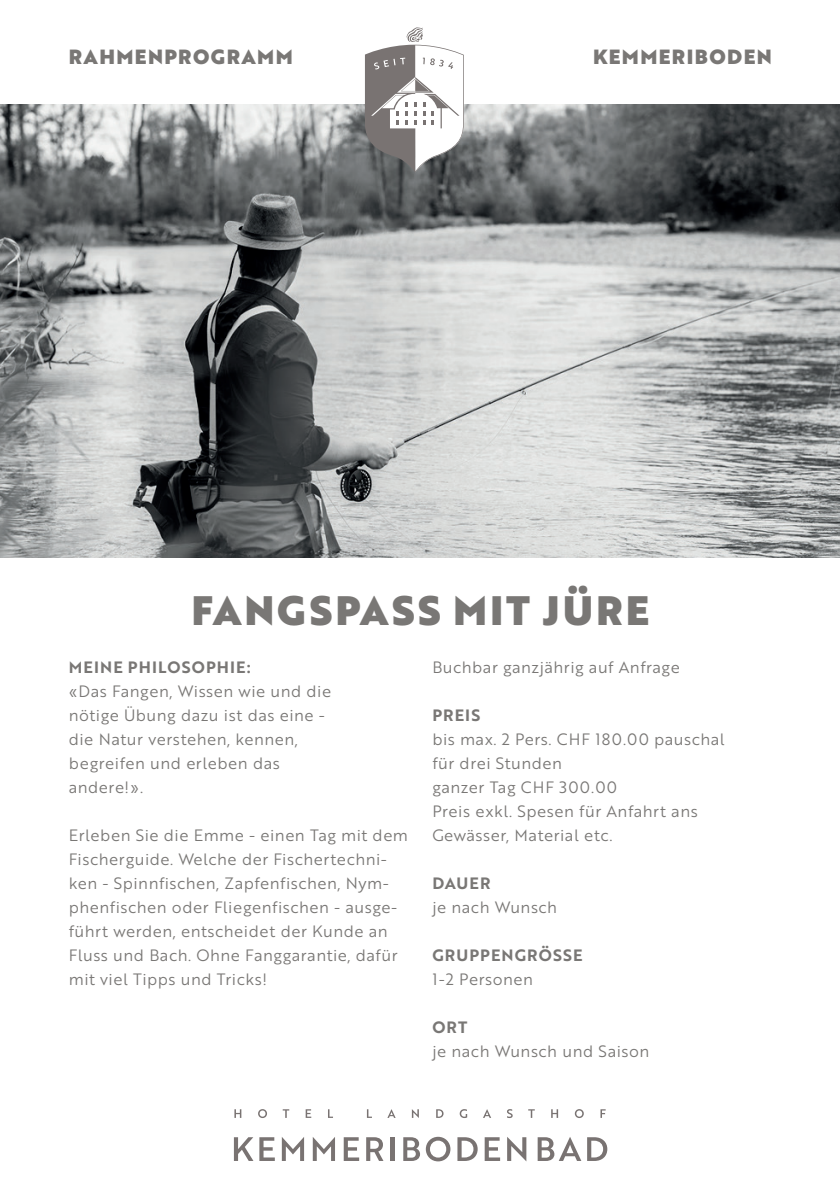
<style>
.page{position:relative;width:840px;height:1191px;background:#fff}
.page>*{position:absolute;margin:0;border:0;box-sizing:border-box;transform-origin:0 0}
.t1{font:40px "Brother 1816 Black";letter-spacing:.07em;color:#797775}
.t2{font:20px "Brother 1816 Black";letter-spacing:.07em;color:#797775}
.t3{font:16px/24px "Brother 1816 Book";letter-spacing:.03em;color:#797775}
.t4{font:16px "Brother 1816 Bold";letter-spacing:.07em;color:#797775}
</style>
<div class="page">
<img style="left:0;top:104px;width:839px;height:453px">
<svg style="left:365px;top:27px;width:98px;height:145px"></svg>
<svg style="left:234px;top:1137px;width:19px;height:24px"></svg>
<svg style="left:259px;top:1137px;width:16px;height:24px"></svg>
<svg style="left:282px;top:1137px;width:22px;height:24px"></svg>
<svg style="left:312px;top:1137px;width:23px;height:24px"></svg>
<svg style="left:343px;top:1137px;width:16px;height:24px"></svg>
<svg style="left:366px;top:1137px;width:17px;height:24px"></svg>
<hr style="left:390px;top:1137px;width:4px;height:24px;background:#797372">
<svg style="left:403px;top:1136px;width:47px;height:25px"></svg>
<svg style="left:457px;top:1137px;width:20px;height:24px"></svg>
<svg style="left:484px;top:1137px;width:16px;height:24px"></svg>
<svg style="left:507px;top:1137px;width:19px;height:24px"></svg>
<svg style="left:537px;top:1137px;width:70px;height:24px"></svg>
<svg style="left:234px;top:1109px;width:7px;height:8px"></svg>
<svg style="left:258px;top:1109px;width:9px;height:9px"></svg>
<svg style="left:282px;top:1109px;width:7px;height:8px"></svg>
<svg style="left:305px;top:1109px;width:6px;height:8px"></svg>
<svg style="left:328px;top:1109px;width:5px;height:8px"></svg>
<svg style="left:367px;top:1109px;width:5px;height:8px"></svg>
<svg style="left:388px;top:1109px;width:7px;height:8px"></svg>
<svg style="left:411px;top:1109px;width:7px;height:9px"></svg>
<svg style="left:436px;top:1109px;width:7px;height:8px"></svg>
<svg style="left:459px;top:1109px;width:8px;height:9px"></svg>
<svg style="left:483px;top:1109px;width:8px;height:8px"></svg>
<svg style="left:507px;top:1109px;width:5px;height:9px"></svg>
<svg style="left:528px;top:1109px;width:6px;height:8px"></svg>
<svg style="left:551px;top:1109px;width:7px;height:8px"></svg>
<svg style="left:574px;top:1109px;width:9px;height:9px"></svg>
<svg style="left:600px;top:1109px;width:5px;height:8px"></svg>
<p class="t2" style="left:69px;top:41px;width:225px">RAHMENPROGRAMM</p>
<p class="t2" style="left:592px;top:41px;width:180px">KEMMERIBODEN</p>
<h1 class="t1" style="left:191px;top:579px;width:459px">FANGSPASS MIT JÜRE</h1>
<p class="t4" style="left:69px;top:654px;width:183px">MEINE PHILOSOPHIE:</p>
<p class="t3" style="left:69px;top:678px;width:264px">«Das Fangen, Wissen wie und die nötige Übung dazu ist das eine - die Natur verstehen, kennen, begreifen und erleben das andere!».</p>
<p class="t3" style="left:69px;top:822px;width:340px">Erleben Sie die Emme - einen Tag mit dem Fischerguide. Welche der Fischertechni&shy;ken - Spinnfischen, Zapfenfischen, Nym&shy;phenfischen oder Fliegenfischen - ausge&shy;führt werden, entscheidet der Kunde an Fluss und Bach. Ohne Fanggarantie, dafür mit viel Tipps und Tricks!</p>
<p class="t3" style="left:432px;top:654px;width:249px">Buchbar ganzjährig auf Anfrage</p>
<p class="t4" style="left:432px;top:702px;width:49px">PREIS</p>
<p class="t3" style="left:432px;top:726px;width:294px">bis max. 2 Pers. CHF 180.00 pauschal für drei Stunden<br>ganzer Tag CHF 300.00<br>Preis exkl. Spesen für Anfahrt ans<br>Gewässer, Material etc.</p>
<p class="t4" style="left:432px;top:870px;width:60px">DAUER</p>
<p class="t3" style="left:432px;top:894px;width:126px">je nach Wunsch</p>
<p class="t4" style="left:432px;top:942px;width:152px">GRUPPENGRÖSSE</p>
<p class="t3" style="left:432px;top:966px;width:102px">1-2 Personen</p>
<p class="t4" style="left:432px;top:1014px;width:37px">ORT</p>
<p class="t3" style="left:432px;top:1038px;width:218px">je nach Wunsch und Saison</p>
</div>
